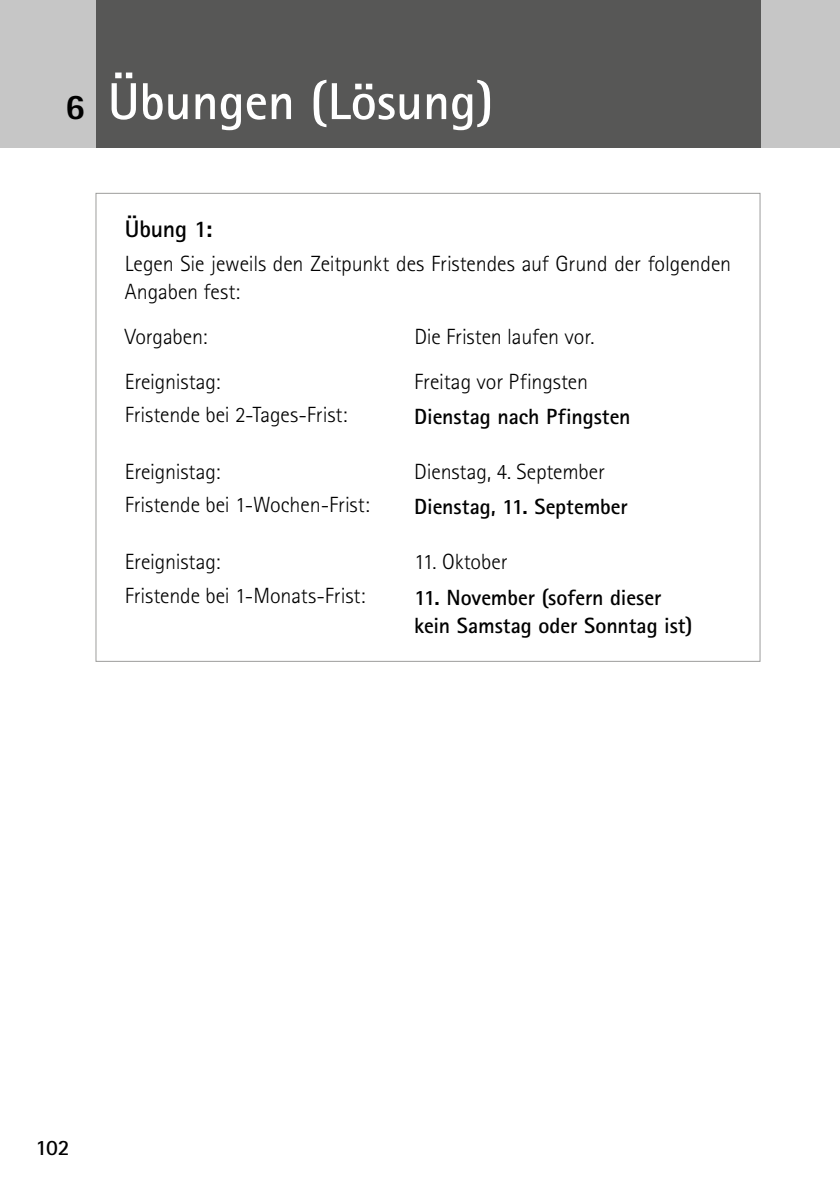
<style>
.page{position:relative;width:840px;height:1191px;background:#fff}
.page>*{position:absolute;margin:0;border:0;box-sizing:border-box;transform-origin:0 0}
.t1{font:700 52px "Rotis Sans Serif Std";color:#fff}
.t2{font:700 24px "Rotis Sans Serif Std";letter-spacing:-.005em;color:#000}
.t3{font:300 22px/28px "Rotis Sans Serif Std";letter-spacing:-.005em;color:#000}
.t4{font:700 22px/28px "Rotis Sans Serif Std";letter-spacing:-.005em;color:#000}
.s1{font-weight:800;font-size:36px;color:#000}
</style>
<div class="page">
<div style="left:0;top:0;width:839px;height:147px;background:#c6c6c6"></div>
<div style="left:96px;top:0;width:664px;height:147px;background:#575756"></div>
<h1 class="t1" style="left:65px;top:69px;width:429px"><span class="s1">6</span> Übungen (Lösung)</h1>
<p class="t2" style="left:125px;top:214px;width:89px">Übung 1:</p>
<p class="t3" style="left:125px;top:249px;width:607px">Legen Sie jeweils den Zeitpunkt des Fristendes auf Grund der folgenden<br>Angaben fest:</p>
<p class="t3" style="left:125px;top:322px;width:84px">Vorgaben:</p>
<p class="t3" style="left:414px;top:322px;width:181px">Die Fristen laufen vor.</p>
<p class="t3" style="left:125px;top:367px;width:97px">Ereignistag:</p>
<p class="t3" style="left:414px;top:367px;width:175px">Freitag vor Pfingsten</p>
<p class="t3" style="left:125px;top:401px;width:224px">Fristende bei 2-Tages-Frist:</p>
<p class="t4" style="left:414px;top:402px;width:218px">Dienstag nach Pfingsten</p>
<p class="t3" style="left:125px;top:457px;width:97px">Ereignistag:</p>
<p class="t3" style="left:414px;top:457px;width:192px">Dienstag, 4. September</p>
<p class="t3" style="left:125px;top:491px;width:246px">Fristende bei 1-Wochen-Frist:</p>
<p class="t4" style="left:414px;top:492px;width:215px">Dienstag, 11. September</p>
<p class="t3" style="left:125px;top:547px;width:97px">Ereignistag:</p>
<p class="t3" style="left:414px;top:547px;width:95px">11. Oktober</p>
<p class="t3" style="left:125px;top:581px;width:242px">Fristende bei 1-Monats-Frist:</p>
<p class="t4" style="left:414px;top:582px;width:279px">11. November (sofern dieser kein Samstag oder Sonntag ist)</p>
<p class="t4" style="left:35px;top:1133px;width:36px">102</p>
</div>
